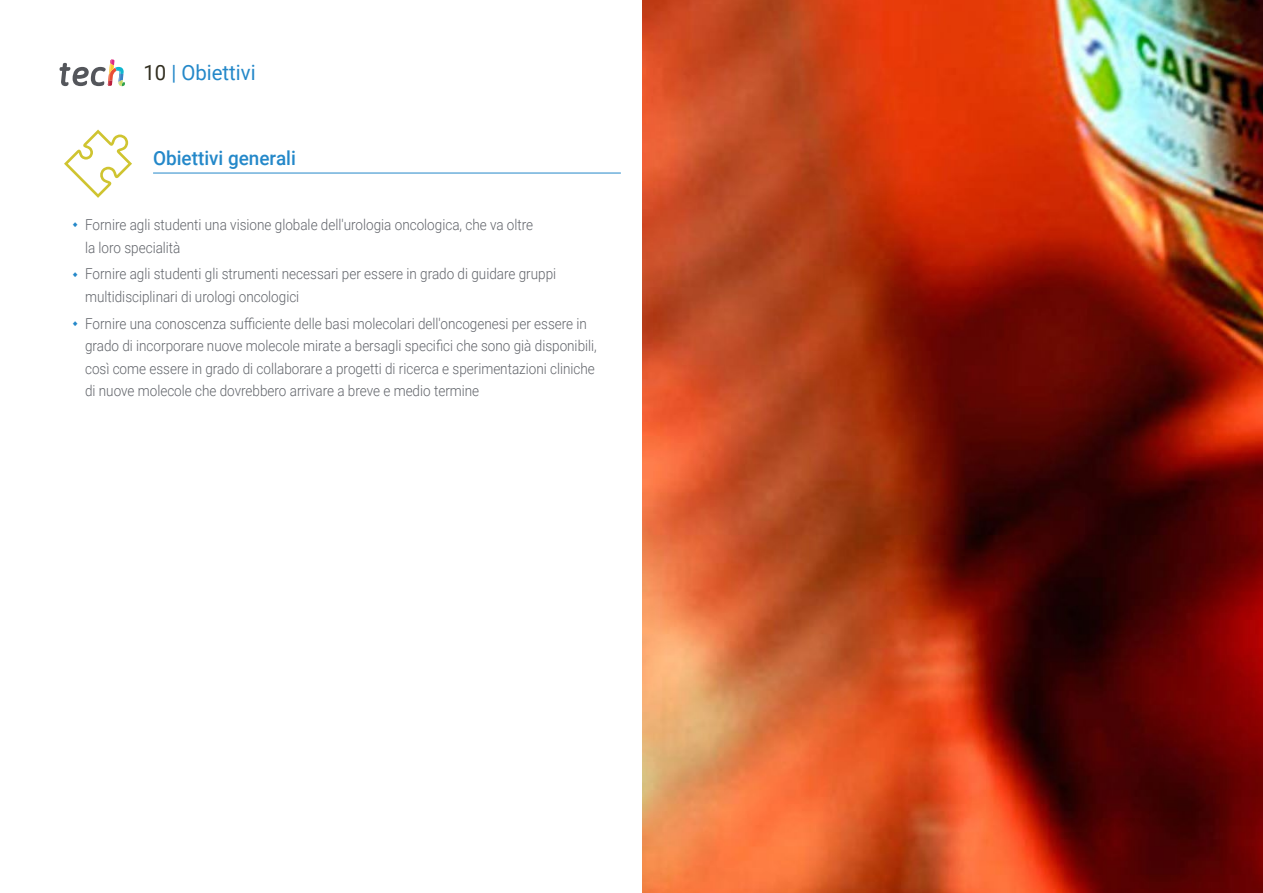
<style>
.page{position:relative;width:1263px;height:893px;background:#fff}
.page>*{position:absolute;margin:0;border:0;box-sizing:border-box;transform-origin:0 0}
.t1{font:21px "Roboto";color:#2488c9}
.t2{font:500 19.5px "Roboto";color:#2488c9}
.t3{font:300 15px/22.5px "Roboto";color:#61646a;scale:.9 1}
.s1{color:#312e20}
</style>
<div class="page">
<hr style="left:153px;top:173px;width:468px;height:1px;background:#2488c9">
<svg style="left:64px;top:130px;width:68px;height:68px"></svg>
<img style="left:642px;top:0;width:621px;height:893px">
<svg style="left:60px;top:59px;width:65px;height:28px"></svg>
<h1 class="t1" style="left:144px;top:57px;width:114px"><span class="s1">10</span> | Obiettivi</h1>
<h2 class="t2" style="left:153px;top:144px;width:144px">Obiettivi generali</h2>
<p class="t3" style="left:85px;top:213px;width:499px">Fornire agli studenti una visione globale dell'urologia oncologica, che va oltre la loro specialità</p>
<p class="t3" style="left:85px;top:262px;width:525px">Fornire agli studenti gli strumenti necessari per essere in grado di guidare gruppi multidisciplinari di urologi oncologici</p>
<p class="t3" style="left:85px;top:311px;width:570px">Fornire una conoscenza sufficiente delle basi molecolari dell'oncogenesi per essere in grado di incorporare nuove molecole mirate a bersagli specifici che sono già disponibili, così come essere in grado di collaborare a progetti di ricerca e sperimentazioni cliniche di nuove molecole che dovrebbero arrivare a breve e medio termine</p>
</div>
